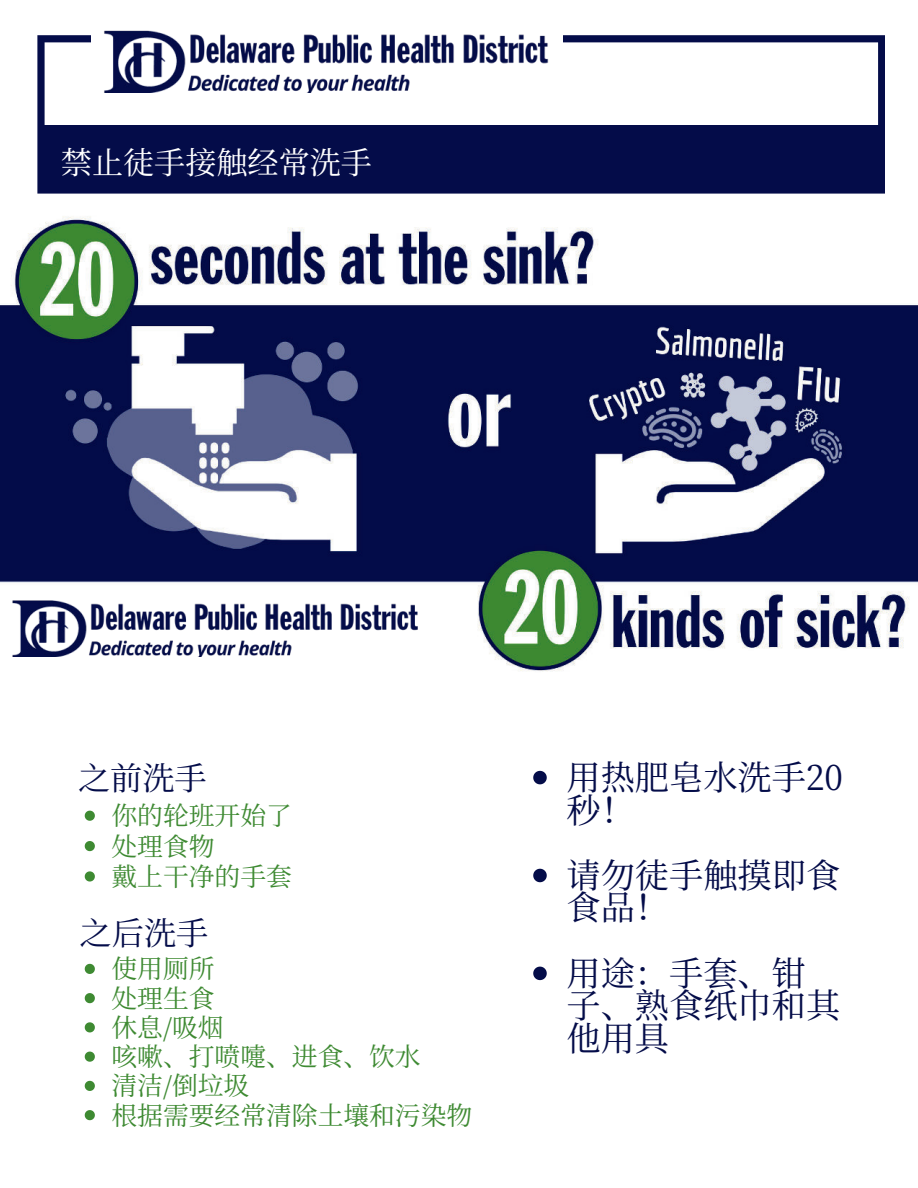
<style>
.page{position:relative;width:918px;height:1188px;background:#fff}
.page>*{position:absolute;margin:0;border:0;box-sizing:border-box;transform-origin:0 0}
.t1{font:34.2px/32.7px "Source Han Serif SC";color:#040c49}
.t2{font:32.25px "Source Han Serif SC";color:#040c49}
.t3{font:31.2px "Source Han Serif SC";color:#fff}
.t4{font:25.8px/29.2px "Source Han Serif SC";color:#3e8a32}
</style>
<div class="page">
<svg style="left:37px;top:35px;width:848px;height:159px"></svg>
<div style="left:91px;top:7px;width:471px;height:113px;background:#fff"></div>
<div style="left:42px;top:125px;width:840px;height:63px;background:#040c49"></div>
<img style="left:104px;top:30px;width:445px;height:63px">
<img style="left:0;top:216px;width:918px;height:456px">
<svg style="left:85px;top:811px;width:10px;height:10px"></svg>
<svg style="left:85px;top:841px;width:10px;height:10px"></svg>
<svg style="left:85px;top:871px;width:10px;height:11px"></svg>
<svg style="left:85px;top:964px;width:10px;height:10px"></svg>
<svg style="left:85px;top:993px;width:10px;height:10px"></svg>
<svg style="left:85px;top:1022px;width:10px;height:10px"></svg>
<svg style="left:85px;top:1052px;width:10px;height:10px"></svg>
<svg style="left:85px;top:1081px;width:10px;height:10px"></svg>
<svg style="left:85px;top:1110px;width:10px;height:10px"></svg>
<svg style="left:533px;top:771px;width:14px;height:13px"></svg>
<svg style="left:533px;top:869px;width:14px;height:13px"></svg>
<svg style="left:533px;top:967px;width:14px;height:13px"></svg>
<div style="left:0;top:612px;width:384px;height:60px;background:#fff"></div>
<img style="left:4px;top:594px;width:423px;height:63px">
<p class="t3" style="left:61px;top:147px;width:313px">禁⽌徒⼿接触经常洗⼿</p>
<p class="t2" style="left:78px;top:762px;width:130px">之前洗⼿</p>
<p class="t4" style="left:112px;top:801px;width:182px;line-height:30.3px">你的轮班开始了处理⻝物<br>戴上⼲净的⼿套</p>
<p class="t2" style="left:80px;top:917px;width:130px">之后洗⼿</p>
<p class="t4" style="left:112px;top:955px;width:362px">使⽤厕所<br>处理⽣⻝<br>休息/吸烟<br>咳嗽、打喷嚏、进⻝、饮⽔<br>清洁/倒垃圾<br>根据需要经常清除⼟壤和污染物</p>
<h1 class="t1" style="left:567px;top:762px;width:278px">⽤热肥皂⽔洗⼿20秒！</h1>
<h1 class="t1" style="left:567px;top:859px;width:275px">请勿徒⼿触摸即⻝ ⻝品！</h1>
<h1 class="t1" style="left:567px;top:957px;width:275px">⽤途：⼿套、钳⼦、熟⻝纸⼱和其他⽤具</h1>
</div>
